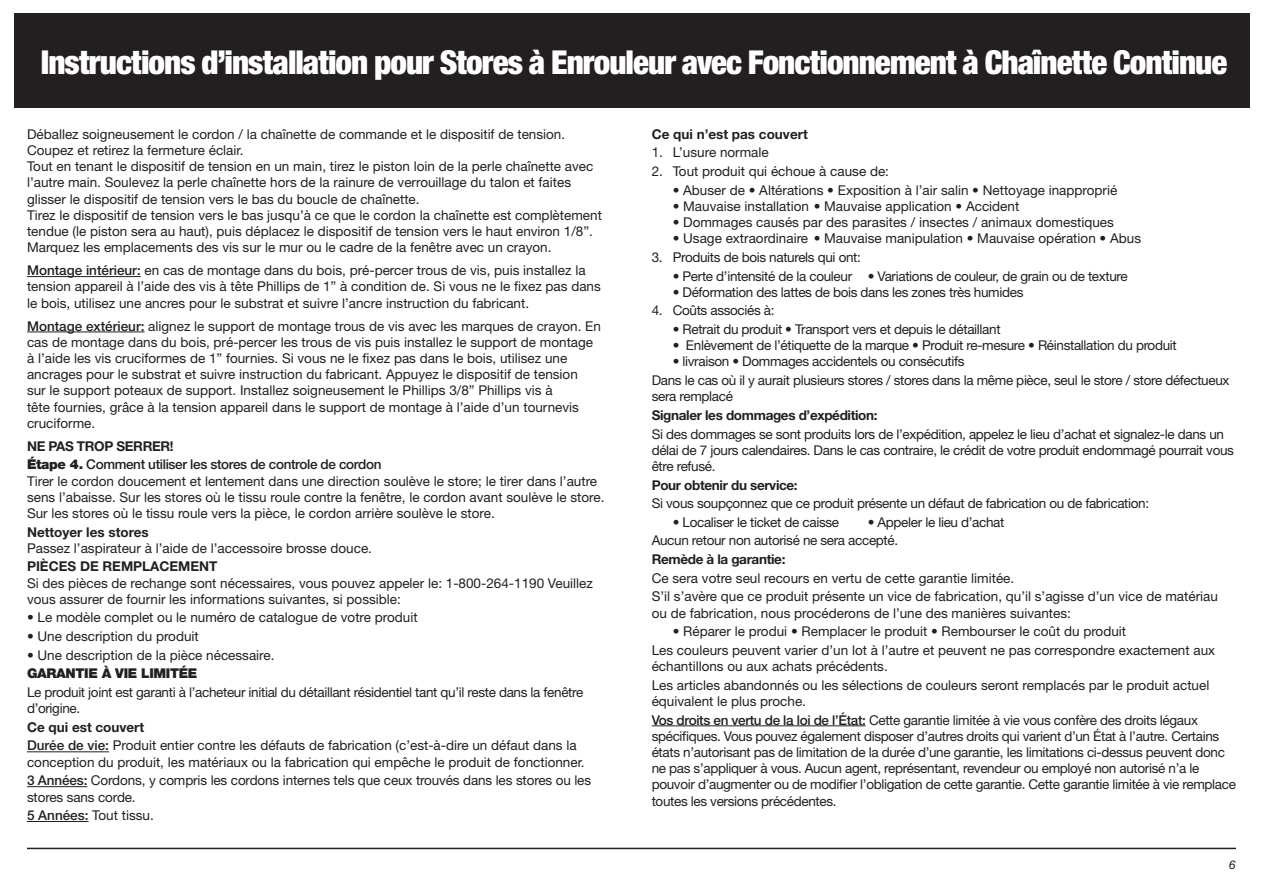
<style>
.page{position:relative;width:1263px;height:893px;background:#fff}
.page>*{position:absolute;margin:0;border:0;box-sizing:border-box;transform-origin:0 0}
.t1{font:900 condensed 33px "Helvetica Neue";letter-spacing:-.03em;color:#fff}
.t2{font:13.5px/16.2px "Helvetica Neue";color:#231f20}
.t3{font:13.5px/16.2px "Helvetica Neue";letter-spacing:-.025em;color:#231f20}
.t4{font:700 13.5px "Helvetica Neue";letter-spacing:-.025em;color:#231f20}
.t5{font:500 13.5px/18.6px "Helvetica Neue";letter-spacing:-.025em;color:#231f20}
.t6{font:700 13.5px "Helvetica Neue";color:#231f20}
.t7{font:900 13.5px "Helvetica Neue";letter-spacing:-.025em;color:#231f20}
.t8{font:italic 12px "Helvetica Neue";color:#231f20}
.s1{font-weight:500}
.s2{font-weight:700}
.s3{font-weight:900}
</style>
<div class="page">
<div style="left:14px;top:14px;width:1235px;height:94px;background:#231f20"></div>
<hr style="left:27px;top:848px;width:1209px;height:1px;background:#231f20">
<hr style="left:27px;top:276px;width:114px;height:1px;background:#231f20">
<hr style="left:27px;top:332px;width:118px;height:1px;background:#231f20">
<hr style="left:27px;top:751px;width:82px;height:1px;background:#231f20">
<hr style="left:27px;top:786px;width:60px;height:1px;background:#231f20">
<hr style="left:27px;top:821px;width:62px;height:1px;background:#231f20">
<hr style="left:652px;top:725px;width:213px;height:1px;background:#231f20">
<h1 class="t1" style="left:41px;top:42px;width:1188px">Instructions d’installation pour Stores à Enrouleur avec Fonctionnement à Chaînette Continue</h1>
<p class="t2" style="left:27px;top:126px;width:576px">Déballez soigneusement le cordon / la chaînette de commande et le dispositif de tension.<br>Coupez et retirez la fermeture éclair.<br>Tout en tenant le dispositif de tension en un main, tirez le piston loin de la perle chaînette avec l’autre main. Soulevez la perle chaînette hors de la rainure de verrouillage du talon et faites glisser le dispositif de tension vers le bas du boucle de chaînette.<br>Tirez le dispositif de tension vers le bas jusqu’à ce que le cordon la chaînette est complètement tendue (le piston sera au haut), puis déplacez le dispositif de tension vers le haut environ 1/8”.<br>Marquez les emplacements des vis sur le mur ou le cadre de la fenêtre avec un crayon.</p>
<p class="t2" style="left:27px;top:262px;width:575px"><span class="s1">Montage intérieur:</span> en cas de montage dans du bois, pré-percer trous de vis, puis installez la tension appareil à l’aide des vis à tête Phillips de 1” à condition de. Si vous ne le fixez pas dans le bois, utilisez une ancres pour le substrat et suivre l’ancre instruction du fabricant.</p>
<p class="t2" style="left:27px;top:317px;width:575px"><span class="s1">Montage extérieur:</span> alignez le support de montage trous de vis avec les marques de crayon. En cas de montage dans du bois, pré-percer les trous de vis puis installez le support de montage à l’aide les vis cruciformes de 1” fournies. Si vous ne le fixez pas dans le bois, utilisez une ancrages pour le substrat et suivre instruction du fabricant. Appuyez le dispositif de tension<br>sur le support poteaux de support. Installez soigneusement le Phillips 3/8” Phillips vis à<br>tête fournies, grâce à la tension appareil dans le support de montage à l’aide d’un tournevis cruciforme.</p>
<p class="t5" style="left:27px;top:436px;width:356px"><span class="s2">NE PAS TROP SERRER!<br></span><span class="s3">Étape 4.</span> Comment utiliser les stores de controle de cordon</p>
<p class="t2" style="left:27px;top:472px;width:579px">Tirer le cordon doucement et lentement dans une direction soulève le store; le tirer dans l’autre sens l’abaisse. Sur les stores où le tissu roule contre la fenêtre, le cordon avant soulève le store.<br>Sur les stores où le tissu roule vers la pièce, le cordon arrière soulève le store.</p>
<p class="t6" style="left:27px;top:523px;width:123px">Nettoyer les stores</p>
<p class="t2" style="left:27px;top:540px;width:347px">Passez l’aspirateur à l’aide de l’accessoire brosse douce.</p>
<p class="t6" style="left:27px;top:558px;width:192px">PIÈCES DE REMPLACEMENT</p>
<p class="t2" style="left:27px;top:575px;width:567px">Si des pièces de rechange sont nécessaires, vous pouvez appeler le: 1-800-264-1190 Veuillez vous assurer de fournir les informations suivantes, si possible:</p>
<p class="t2" style="left:27px;top:609px;width:392px">• Le modèle complet ou le numéro de catalogue de votre produit</p>
<p class="t2" style="left:27px;top:628px;width:173px">• Une description du produit</p>
<p class="t2" style="left:27px;top:647px;width:249px">• Une description de la pièce nécessaire.</p>
<p class="t7" style="left:27px;top:665px;width:172px">GARANTIE À VIE LIMITÉE</p>
<p class="t3" style="left:27px;top:684px;width:558px">Le produit joint est garanti à l’acheteur initial du détaillant résidentiel tant qu’il reste dans la fenêtre d’origine.</p>
<p class="t2" style="left:27px;top:718px;width:551px;line-height:18.6px"><span class="s2">Ce qui est couvert<br></span><span class="s1">Durée de vie:</span> Produit entier contre les défauts de fabrication (c’est-à-dire un défaut dans la</p>
<p class="t2" style="left:27px;top:752px;width:566px;line-height:18.6px">conception du produit, les matériaux ou la fabrication qui empêche le produit de fonctionner.<br><span class="s1">3 Années:</span> Cordons, y compris les cordons internes tels que ceux trouvés dans les stores ou les</p>
<p class="t2" style="left:27px;top:787px;width:128px;line-height:18.6px">stores sans corde.<br><span class="s1">5 Années:</span> Tout tissu.</p>
<p class="t6" style="left:652px;top:126px;width:158px">Ce qui n’est pas couvert</p>
<p class="t2" style="left:652px;top:144px;width:119px">1. L’usure normale</p>
<p class="t2" style="left:652px;top:163px;width:239px">2. Tout produit qui échoue à cause de:</p>
<p class="t2" style="left:673px;top:182px;width:446px">• Abuser de • Altérations • Exposition à l’air salin • Nettoyage inapproprié</p>
<p class="t2" style="left:673px;top:198px;width:348px">• Mauvaise installation • Mauvaise application • Accident</p>
<p class="t2" style="left:673px;top:214px;width:443px">• Dommages causés par des parasites / insectes / animaux domestiques</p>
<p class="t2" style="left:673px;top:230px;width:470px">• Usage extraordinaire • Mauvaise manipulation • Mauvaise opération • Abus</p>
<p class="t3" style="left:652px;top:249px;width:211px">3. Produits de bois naturels qui ont:</p>
<p class="t3" style="left:673px;top:267px;width:457px">• Perte d’intensité de la couleur • Variations de couleur, de grain ou de texture</p>
<p class="t3" style="left:673px;top:284px;width:352px">• Déformation des lattes de bois dans les zones très humides</p>
<p class="t3" style="left:652px;top:302px;width:124px">4. Coûts associés à:</p>
<p class="t3" style="left:673px;top:321px;width:329px">• Retrait du produit • Transport vers et depuis le détaillant</p>
<p class="t3" style="left:673px;top:337px;width:505px">• Enlèvement de l’étiquette de la marque • Produit re-mesure • Réinstallation du produit</p>
<p class="t3" style="left:652px;top:352px;width:579px;line-height:18.6px;text-indent:21px">• livraison • Dommages accidentels ou consécutifs<br>Dans le cas où il y aurait plusieurs stores / stores dans la même pièce, seul le store / store défectueux</p>
<p class="t3" style="left:652px;top:388px;width:83px">sera remplacé</p>
<p class="t4" style="left:652px;top:407px;width:227px">Signaler les dommages d’expédition:</p>
<p class="t3" style="left:652px;top:425px;width:584px">Si des dommages se sont produits lors de l’expédition, appelez le lieu d’achat et signalez-le dans un délai de 7 jours calendaires. Dans le cas contraire, le crédit de votre produit endommagé pourrait vous être refusé.</p>
<p class="t4" style="left:652px;top:476px;width:148px">Pour obtenir du service:</p>
<p class="t3" style="left:652px;top:495px;width:499px">Si vous soupçonnez que ce produit présente un défaut de fabrication ou de fabrication:</p>
<p class="t3" style="left:673px;top:514px;width:168px">• Localiser le ticket de caisse</p>
<p class="t3" style="left:652px;top:513px;width:354px;line-height:18.6px;text-indent:216px">• Appeler le lieu d’achat<br>Aucun retour non autorisé ne sera accepté.</p>
<p class="t4" style="left:652px;top:551px;width:135px">Remède à la garantie:</p>
<p class="t2" style="left:652px;top:568px;width:568px;line-height:18.6px">Ce sera votre seul recours en vertu de cette garantie limitée.<br>S’il s’avère que ce produit présente un vice de fabrication, qu’il s’agisse d’un vice de matériau</p>
<p class="t2" style="left:652px;top:604px;width:421px">ou de fabrication, nous procéderons de l’une des manières suivantes:</p>
<p class="t2" style="left:652px;top:622px;width:565px;line-height:18.6px;text-indent:21px">• Réparer le produi • Remplacer le produit • Rembourser le coût du produit<br>Les couleurs peuvent varier d’un lot à l’autre et peuvent ne pas correspondre exactement aux</p>
<p class="t2" style="left:652px;top:657px;width:559px;line-height:18.6px">échantillons ou aux achats précédents.<br>Les articles abandonnés ou les sélections de couleurs seront remplacés par le produit actuel</p>
<p class="t3" style="left:652px;top:692px;width:548px;line-height:18.6px">équivalent le plus proche.<br><span class="s1">Vos droits en vertu de la loi de l’État:</span> Cette garantie limitée à vie vous confère des droits légaux</p>
<p class="t3" style="left:652px;top:728px;width:586px">spécifiques. Vous pouvez également disposer d’autres droits qui varient d’un État à l’autre. Certains états n’autorisant pas de limitation de la durée d’une garantie, les limitations ci-dessus peuvent donc ne pas s’appliquer à vous. Aucun agent, représentant, revendeur ou employé non autorisé n’a le pouvoir d’augmenter ou de modifier l’obligation de cette garantie. Cette garantie limitée à vie remplace toutes les versions précédentes.</p>
<p class="t8" style="left:1229px;top:857px;width:8px">6</p>
</div>
